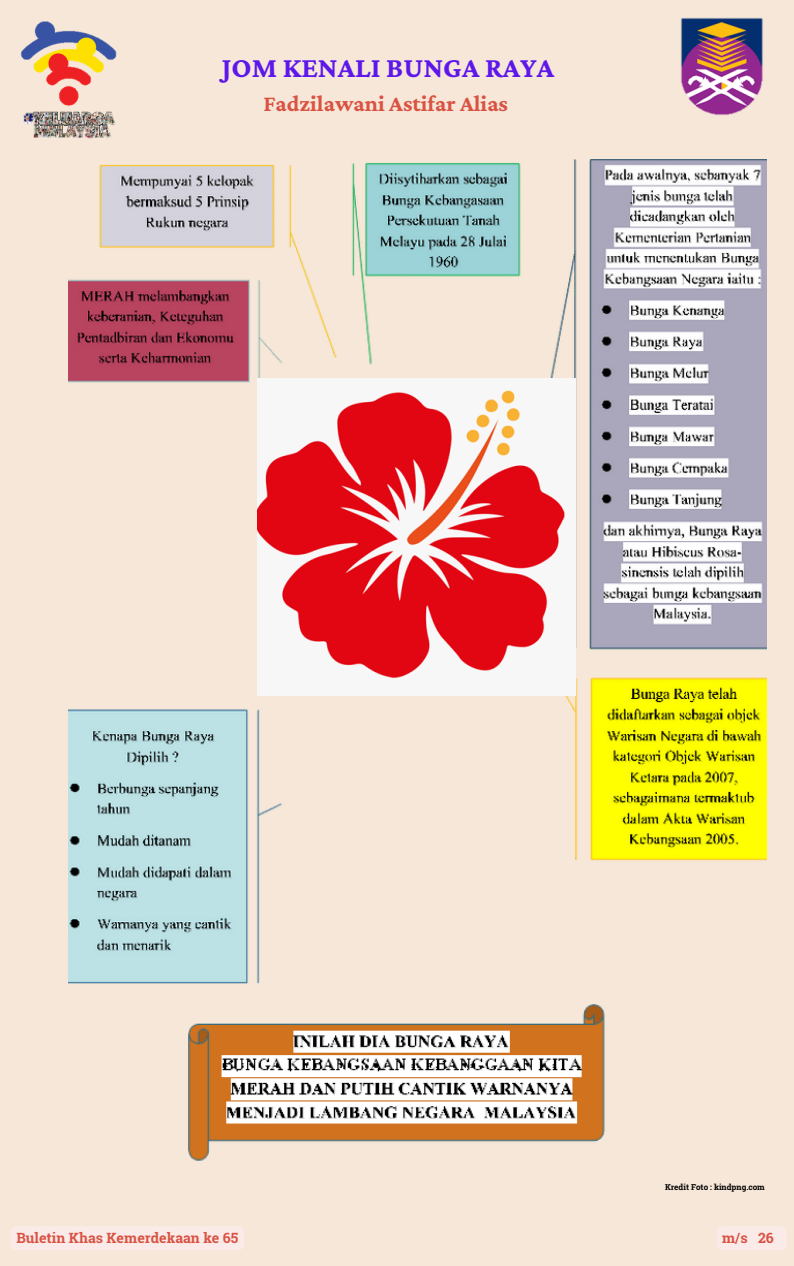
<style>
.page{position:relative;width:794px;height:1266px;background:#fff}
.page>*{position:absolute;margin:0;border:0;box-sizing:border-box;transform-origin:0 0}
.t1{font:700 29.17px "Crimson Pro";color:#5e17eb}
.t2{font:700 23.17px "Crimson Pro";color:#d95242}
.t3{font:700 14.1px "Roboto Slab";color:#d95242}
.t4{font:700 8.1px "Roboto Slab";color:#000}
</style>
<div class="page">
<div style="left:0;top:0;width:793px;height:1266px;background:#f6e7d8"></div>
<img style="left:21px;top:21px;width:96px;height:118px">
<img style="left:680px;top:17px;width:83px;height:98px">
<img style="left:69px;top:160px;width:697px;height:824px">
<img style="left:257px;top:379px;width:318px;height:316px">
<img style="left:188px;top:1004px;width:417px;height:157px">
<div style="left:11px;top:1226px;width:233px;height:24px;background:#faebe9"></div>
<div style="left:716px;top:1226px;width:70px;height:24px;background:#faebe9;border-radius:6px"></div>
<p class="t1" style="left:221px;top:51px;width:334px">JOM KENALI BUNGA RAYA</p>
<p class="t2" style="left:263px;top:91px;width:246px">Fadzilawani Astifar Alias</p>
<p class="t4" style="left:664px;top:1181px;width:101px">Kredit Foto : kindpng.com</p>
<p class="t3" style="left:16px;top:1228px;width:223px">Buletin Khas Kemerdekaan ke 65</p>
<p class="t3" style="left:721px;top:1228px;width:53px">m/s 26</p>
</div>
